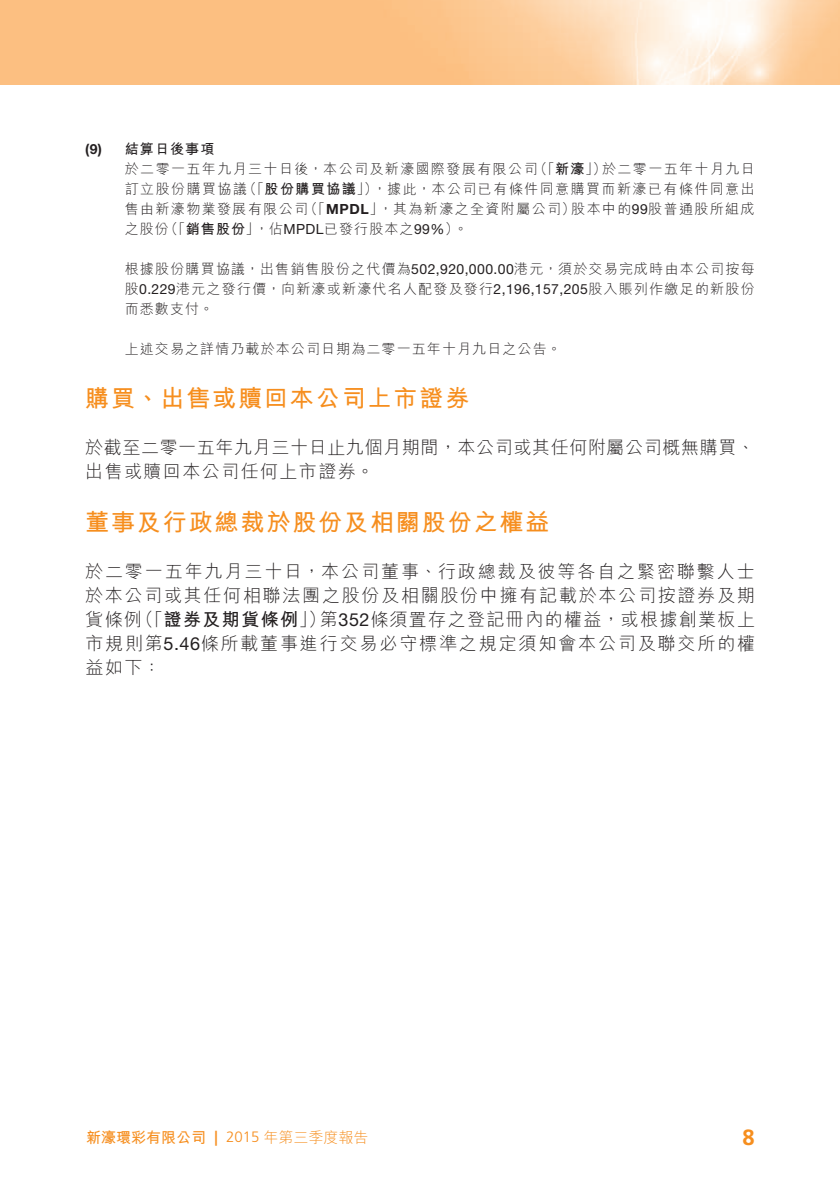
<style>
.page{position:relative;width:840px;height:1191px;background:#fff}
.page>*{position:absolute;margin:0;border:0;box-sizing:border-box;transform-origin:0 0}
.t1{font:700 24px "M Hei HK";letter-spacing:.08em;color:#f68e1e}
.t2{font:700 22px "Frutiger LT Std";color:#f68e1e}
.t3{font:300 18px/24px "M Hei HK";letter-spacing:.095em;color:#231f20;text-align:right}
.t4{font:300 18px/24px "M Hei HK";letter-spacing:.035em;color:#231f20}
.t5{font:700 18px "M Hei HK";letter-spacing:.075em;color:#231f20}
.t6{font:300 15px "M Hei HK";color:#f68e1e}
.t7{font:700 15px "M Hei HK";color:#f68e1e}
.t8{font:700 15px "Frutiger LT Std";color:#f68e1e}
.t9{font:300 14px/20px "M Hei HK";letter-spacing:.1em;color:#231f20}
.t10{font:300 14px "M Hei HK";letter-spacing:.08em;color:#231f20}
.t11{font:700 14px "M Hei HK";letter-spacing:.08em;color:#231f20}
.t12{font:700 14px "Helvetica Neue LT Std";color:#231f20}
.s1{font-weight:700}
.s2{font-weight:300}
.s3{font-family:"M Hei HK";font-weight:300}
.s4{font-family:"Helvetica Neue LT Std";font-weight:400}
.s5{font-family:"Frutiger LT Std"}
</style>
<div class="page">
<p class="t12" style="left:85px;top:141px;width:18px">)9(</p>
<p class="t11" style="left:125px;top:139px;width:91px">結算日後事項</p>
<p class="t9" style="left:533px;top:159px;width:74px">（「<span class="s1">新濠</span>」）</p>
<p class="t9" style="left:372px;top:159px;width:383px;text-indent:-248px">於二零一五年九月三十日後，本公司及新濠國際發展有限公司<br>，據此，本公司已有條件同意購買而新濠已有條件同意出</p>
<p class="t9" style="left:601px;top:159px;width:154px">於二零一五年十月九日</p>
<p class="t11" style="left:243px;top:179px;width:136px"><span class="s2">（「</span>股份購買協議<span class="s2">」）</span></p>
<p class="t9" style="left:125px;top:179px;width:124px">訂立股份購買協議</p>
<p class="t12" style="left:304px;top:201px;width:81px"><span class="s3">（「</span>MPDL<span class="s3">」</span></p>
<p class="t9" style="left:125px;top:199px;width:185px">售由新濠物業發展有限公司</p>
<p class="t9" style="left:378px;top:199px;width:198px">，其為新濠之全資附屬公司）</p>
<p class="t9" style="left:571px;top:199px;width:185px">股本中的<span class="s4">99</span>股普通股所組成</p>
<p class="t11" style="left:164px;top:219px;width:97px"><span class="s2">（「</span>銷售股份<span class="s2">」</span></p>
<p class="t9" style="left:254px;top:219px;width:205px">，佔<span class="s4">MPDL</span>已發行股本之<span class="s4">99%</span>(</p>
<p class="t9" style="left:125px;top:219px;width:46px">之股份</p>
<p class="t9" style="left:125px;top:259px;width:631px;text-align:justify">根據股份購買協議，出售銷售股份之代價為<span class="s4">502,920,000.00</span>港元，須於交易完成時由本公司按每股<span class="s4">0.229</span>港元之發行價，向新濠或新濠代名人配發及發行<span class="s4">2,196,157,205</span>股入賬列作繳足的新股份而悉數支付。</p>
<p class="t10" style="left:125px;top:339px;width:437px">上述交易之詳情乃載於本公司日期為二零一五年十月九日之公告。</p>
<h1 class="t1" style="left:85px;top:381px;width:385px">購買、出售或贖回本公司上市證券</h1>
<p class="t4" style="left:85px;top:435px;width:671px">於截至二零一五年九月三十日止九個月期間，本公司或其任何附屬公司概無購買、出售或贖回本公司任何上市證券。</p>
<h1 class="t1" style="left:85px;top:505px;width:465px">董事及行政總裁於股份及相關股份之權益</h1>
<p class="t3" style="left:85px;top:559px;width:671px">於二零一五年九月三十日，本公司董事、行政總裁及彼等各自之緊密聯繫人士於本公司或其任何相聯法團之股份及相關股份中擁有記載於本公司按證券及期第<span class="s4">352</span>條須置存之登記冊內的權益，或根據創業板上</p>
<p class="t9" style="left:453px;top:219px;width:15px">。</p>
<p class="t5" style="left:136px;top:606px;width:192px"><span class="s2">（「</span>證券及期貨條例<span class="s2">」）</span></p>
<p class="t3" style="left:85px;top:607px;width:671px;text-align:left">貨條例<br>市規則第<span class="s4">5.46</span>條所載董事進行交易必守標準之規定須知會本公司及聯交所的權益如下：</p>
<p class="t7" style="left:86px;top:1126px;width:121px">新濠環彩有限公司</p>
<p class="t8" style="left:214px;top:1127px;width:5px">|</p>
<p class="t6" style="left:226px;top:1126px;width:144px"><span class="s5">2015</span> 年第三季度報告</p>
<h2 class="t2" style="left:742px;top:1124px;width:14px">8</h2>
</div>
